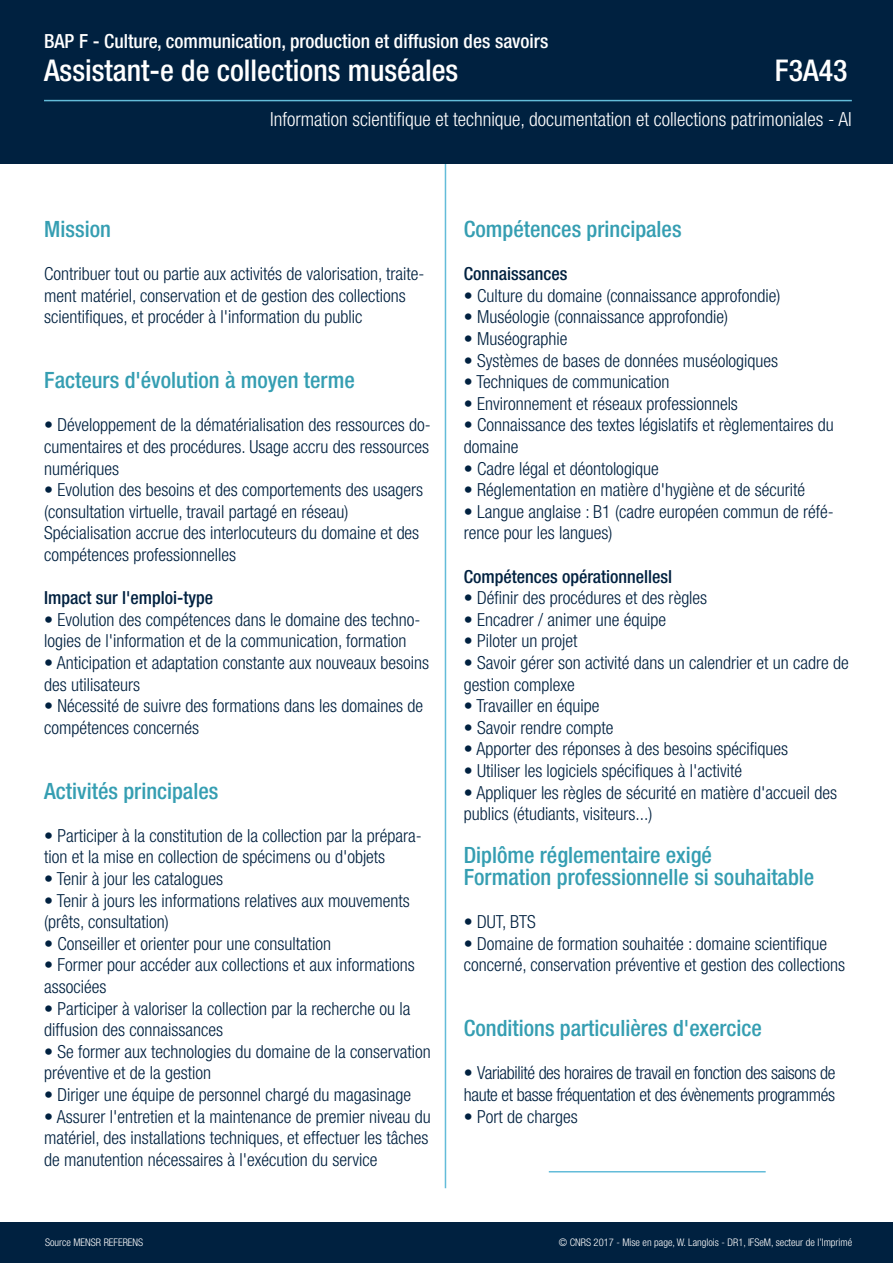
<style>
.page{position:relative;width:893px;height:1263px;background:#fff}
.page>*{position:absolute;margin:0;border:0;box-sizing:border-box;transform-origin:0 0}
.t1{font:500 condensed 30px "Helvetica Neue LT Std";color:#fff}
.t2{font:500 condensed 22.5px/21.6px "Helvetica Neue LT Std";color:#359eb2}
.t3{font:300 condensed 19.5px "Helvetica Neue LT Std";color:#fff}
.t4{font:500 condensed 19.5px "Helvetica Neue LT Std";color:#fff}
.t5{font:300 condensed 18px/21.6px "Helvetica Neue LT Std";color:#002140}
.t6{font:300 condensed 18px/21.6px "Helvetica Neue LT Std";letter-spacing:-.02em;color:#002140}
.t7{font:500 condensed 18px "Helvetica Neue LT Std";color:#002140}
.t8{font:300 condensed 10.5px "Helvetica Neue LT Std";color:#fff}
</style>
<div class="page">
<hr style="left:445px;top:0;width:1px;height:1188px;background:#63bcd9">
<div style="left:0;top:1222px;width:893px;height:41px;background:#002140"></div>
<div style="left:0;top:0;width:893px;height:164px;background:#002140"></div>
<hr style="left:44px;top:100px;width:808px;height:1px;background:#63bcd9">
<hr style="left:549px;top:1171px;width:217px;height:1px;background:#63bcd9">
<p class="t4" style="left:44px;top:34px;width:506px">BAP F - Culture, communication, production et diffusion des savoirs</p>
<h1 class="t1" style="left:44px;top:59px;width:416px">Assistant-e de collections muséales</h1>
<h1 class="t1" style="left:775px;top:59px;width:74px">F3A43</h1>
<p class="t3" style="left:270px;top:112px;width:583px">Information scientifique et technique, documentation et collections patrimoniales - AI</p>
<p class="t2" style="left:44px;top:220px;width:68px">Mission</p>
<p class="t5" style="left:44px;top:264px;width:382px">Contribuer tout ou partie aux activités de valorisation, traite&shy;ment matériel, conservation et de gestion des collections scientifiques, et procéder à l'information du public</p>
<p class="t2" style="left:44px;top:371px;width:312px">Facteurs d'évolution à moyen terme</p>
<p class="t5" style="left:44px;top:416px;width:388px;text-align:justify">• Développement de la dématérialisation des ressources do&shy;cumentaires et des procédures. Usage accru des ressources numériques</p>
<p class="t5" style="left:44px;top:480px;width:380px">• Evolution des besoins et des comportements des usagers (consultation virtuelle, travail partagé en réseau)<br>Spécialisation accrue des interlocuteurs du domaine et des compétences professionnelles</p>
<p class="t7" style="left:44px;top:591px;width:170px">Impact sur l'emploi-type</p>
<p class="t5" style="left:44px;top:610px;width:378px">• Evolution des compétences dans le domaine des techno&shy;logies de l'information et de la communication, formation</p>
<p class="t5" style="left:44px;top:653px;width:386px">• Anticipation et adaptation constante aux nouveaux besoins des utilisateurs</p>
<p class="t5" style="left:44px;top:696px;width:380px">• Nécessité de suivre des formations dans les domaines de compétences concernés</p>
<p class="t2" style="left:44px;top:782px;width:176px">Activités principales</p>
<p class="t5" style="left:44px;top:826px;width:379px">• Participer à la constitution de la collection par la prépara&shy;tion et la mise en collection de spécimens ou d'objets</p>
<p class="t5" style="left:44px;top:869px;width:180px">• Tenir à jour les catalogues</p>
<p class="t5" style="left:44px;top:891px;width:367px">• Tenir à jours les informations relatives aux mouvements (prêts, consultation)</p>
<p class="t5" style="left:44px;top:934px;width:288px">• Conseiller et orienter pour une consultation</p>
<p class="t5" style="left:44px;top:956px;width:372px">• Former pour accéder aux collections et aux informations associées</p>
<p class="t5" style="left:44px;top:999px;width:368px">• Participer à valoriser la collection par la recherche ou la diffusion des connaissances</p>
<p class="t5" style="left:44px;top:1042px;width:388px">• Se former aux technologies du domaine de la conservation préventive et de la gestion</p>
<p class="t5" style="left:44px;top:1085px;width:368px">• Diriger une équipe de personnel chargé du magasinage</p>
<p class="t5" style="left:44px;top:1107px;width:388px">• Assurer l'entretien et la maintenance de premier niveau du matériel, des installations techniques, et effectuer les tâches de manutention nécessaires à l'exécution du service</p>
<p class="t2" style="left:464px;top:220px;width:219px">Compétences principales</p>
<p class="t7" style="left:464px;top:267px;width:105px">Connaissances</p>
<p class="t5" style="left:464px;top:286px;width:318px">• Culture du domaine (connaissance approfondie)</p>
<p class="t5" style="left:464px;top:308px;width:266px">• Muséologie (connaissance approfondie)</p>
<p class="t5" style="left:464px;top:329px;width:105px">• Muséographie</p>
<p class="t5" style="left:464px;top:351px;width:316px">• Systèmes de bases de données muséologiques</p>
<p class="t5" style="left:464px;top:372px;width:207px">• Techniques de communication</p>
<p class="t5" style="left:464px;top:394px;width:276px">• Environnement et réseaux professionnels</p>
<p class="t5" style="left:464px;top:416px;width:372px">• Connaissance des textes législatifs et règlementaires du domaine</p>
<p class="t5" style="left:464px;top:459px;width:197px">• Cadre légal et déontologique</p>
<p class="t5" style="left:464px;top:480px;width:343px">• Réglementation en matière d'hygiène et de sécurité</p>
<p class="t5" style="left:464px;top:502px;width:372px">• Langue anglaise : B1 (cadre européen commun de réfé&shy;rence pour les langues)</p>
<p class="t7" style="left:464px;top:570px;width:210px">Compétences opérationnellesl</p>
<p class="t5" style="left:464px;top:588px;width:245px">• Définir des procédures et des règles</p>
<p class="t5" style="left:464px;top:610px;width:204px">• Encadrer / animer une équipe</p>
<p class="t5" style="left:464px;top:632px;width:115px">• Piloter un projet</p>
<p class="t5" style="left:464px;top:653px;width:386px">• Savoir gérer son activité dans un calendrier et un cadre de gestion complexe</p>
<p class="t5" style="left:464px;top:696px;width:137px">• Travailler en équipe</p>
<p class="t5" style="left:464px;top:718px;width:151px">• Savoir rendre compte</p>
<p class="t5" style="left:464px;top:740px;width:326px">• Apporter des réponses à des besoins spécifiques</p>
<p class="t5" style="left:464px;top:761px;width:280px">• Utiliser les logiciels spécifiques à l'activité</p>
<p class="t5" style="left:464px;top:783px;width:375px">• Appliquer les règles de sécurité en matière d'accueil des publics (étudiants, visiteurs...)</p>
<p class="t2" style="left:464px;top:846px;width:352px">Diplôme réglementaire exigé<br>Formation professionnelle si souhaitable</p>
<p class="t5" style="left:464px;top:912px;width:73px">• DUT, BTS</p>
<p class="t5" style="left:464px;top:934px;width:383px">• Domaine de formation souhaitée : domaine scientifique concerné, conservation préventive et gestion des collections</p>
<p class="t2" style="left:464px;top:1019px;width:300px">Conditions particulières d'exercice</p>
<p class="t6" style="left:464px;top:1064px;width:373px">• Variabilité des horaires de travail en fonction des saisons de haute et basse fréquentation et des évènements programmés</p>
<p class="t5" style="left:464px;top:1107px;width:115px">• Port de charges</p>
<p class="t8" style="left:45px;top:1238px;width:100px">Source MENSR REFERENS</p>
<p class="t8" style="left:559px;top:1238px;width:295px">© CNRS 2017 - Mise en page, W. Langlois - DR1, IFSeM, secteur de l’Imprimé</p>
</div>
